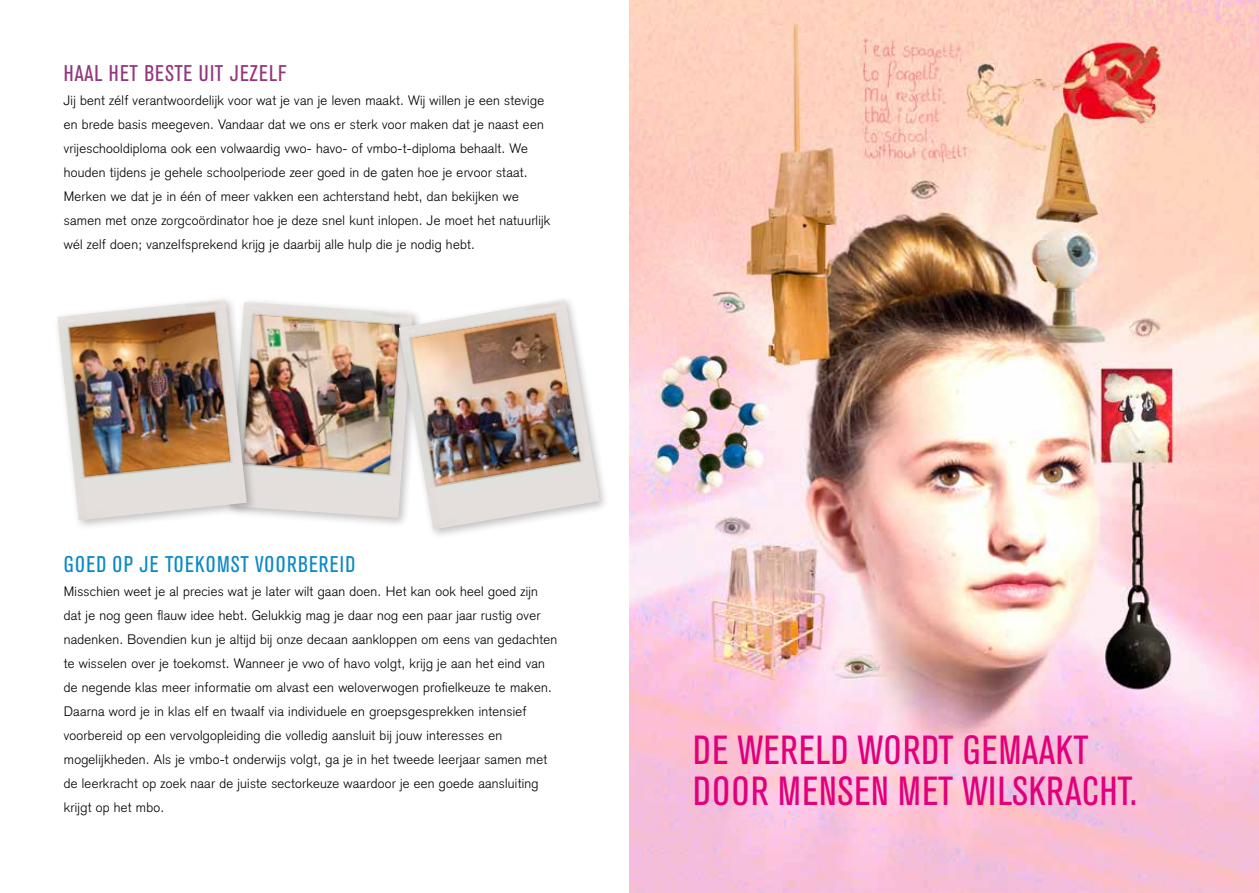
<style>
.page{position:relative;width:1259px;height:893px;background:#fff}
.page>*{position:absolute;margin:0;border:0;box-sizing:border-box;transform-origin:0 0}
.t1{font:condensed 40.2px/40.8px "Akzidenz Grotesk BE";letter-spacing:.02em;color:#e2007a}
.t2{font:condensed 22.5px "Akzidenz Grotesk BE";letter-spacing:.045em;color:#0b89c6}
.t3{font:condensed 22.5px "Akzidenz Grotesk BE";letter-spacing:.045em;color:#93367b}
.t4{font:300 13.5px/24px "Akzidenz Grotesk";letter-spacing:.02em;color:#000}
</style>
<div class="page">
<img style="left:629px;top:0;width:630px;height:893px">
<div style="left:225px;top:297px;width:198px;height:231px;background:#000;opacity:.25"></div>
<img style="left:257px;top:302px;width:137px;height:216px">
<div style="left:53px;top:295px;width:204px;height:236px;background:#000;opacity:.25"></div>
<img style="left:57px;top:299px;width:190px;height:221px">
<div style="left:394px;top:295px;width:216px;height:245px;background:#000;opacity:.25"></div>
<img style="left:399px;top:299px;width:201px;height:230px">
<h2 class="t3" style="left:64px;top:60px;width:224px">HAAL HET BESTE UIT JEZELF</h2>
<p class="t4" style="left:64px;top:88px;width:488px">Jij bent zélf verantwoordelijk voor wat je van je leven maakt. Wij willen je een stevige en brede basis meegeven. Vandaar dat we ons er sterk voor maken dat je naast een vrijeschooldiploma ook een volwaardig vwo- havo- of vmbo-t-diploma behaalt. We houden tijdens je gehele schoolperiode zeer goed in de gaten hoe je ervoor staat.<br>Merken we dat je in één of meer vakken een achterstand hebt, dan bekijken we samen met onze zorgcoördinator hoe je deze snel kunt inlopen. Je moet het natuurlijk wél zelf doen; vanzelfsprekend krijg je daarbij alle hulp die je nodig hebt.</p>
<h2 class="t2" style="left:64px;top:552px;width:293px">GOED OP JE TOEKOMST VOORBEREID</h2>
<p class="t4" style="left:64px;top:579px;width:495px">Misschien weet je al precies wat je later wilt gaan doen. Het kan ook heel goed zijn dat je nog geen flauw idee hebt. Gelukkig mag je daar nog een paar jaar rustig over nadenken. Bovendien kun je altijd bij onze decaan aankloppen om eens van gedachten te wisselen over je toekomst. Wanneer je vwo of havo volgt, krijg je aan het eind van de negende klas meer informatie om alvast een weloverwogen profielkeuze te maken.<br>Daarna word je in klas elf en twaalf via individuele en groepsgesprekken intensief voorbereid op een vervolgopleiding die volledig aansluit bij jouw interesses en mogelijkheden. Als je vmbo-t onderwijs volgt, ga je in het tweede leerjaar samen met de leerkracht op zoek naar de juiste sectorkeuze waardoor je een goede aansluiting krijgt op het mbo.</p>
<h1 class="t1" style="left:693px;top:731px;width:445px">DE WERELD WORDT GEMAAKT<br>DOOR MENSEN MET WILSKRACHT.</h1>
</div>
